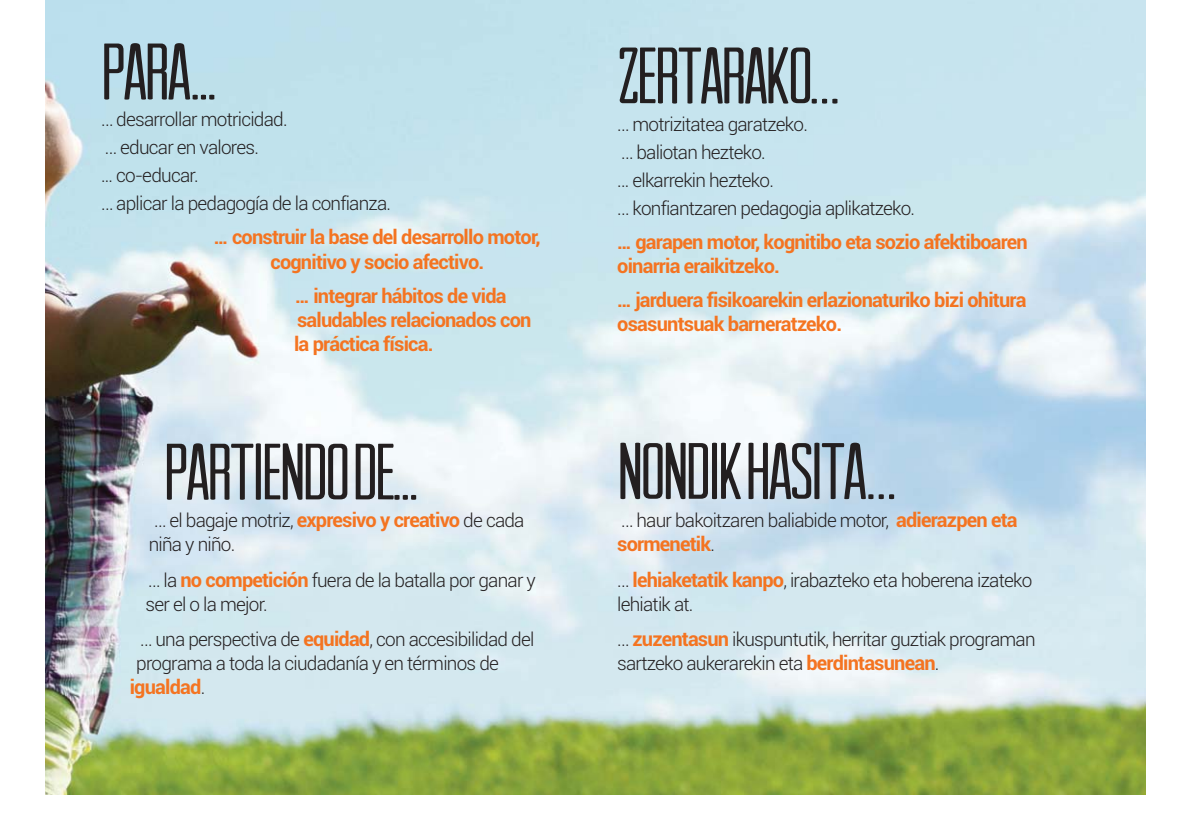
<style>
.page{position:relative;width:1191px;height:840px;background:#fff}
.page>*{position:absolute;margin:0;border:0;box-sizing:border-box;transform-origin:0 0}
.t1{font:80px "Arvil Sans";letter-spacing:-.04em;color:#231f20}
.t2{font:700 20px/24px "Roboto";letter-spacing:-.04em;color:#f47421}
.t3{font:300 19px/28px "Roboto";letter-spacing:-.04em;color:#231f20}
.s1{font-weight:700;font-size:20px;color:#f47421}
.s2{font-weight:300;font-size:19px;color:#231f20}
</style>
<div class="page">
<img style="left:45px;top:0;width:1100px;height:794px">
<h1 class="t1" style="left:101px;top:25px;width:116px">PARA...</h1>
<h1 class="t1" style="left:617px;top:29px;width:223px">ZerTARAKO…</h1>
<p class="t3" style="left:101px;top:107px;width:291px">… desarrollar motricidad.<br>… educar en valores.<br>... co-educar.<br>… aplicar la pedagogía de la confianza.</p>
<p class="t2" style="left:214px;top:227px;width:328px;text-align:center">… construir la base del desarrollo motor, cognitivo y socio afectivo.</p>
<p class="t2" style="left:294px;top:285px;width:239px">… integrar hábitos de vida saludables relacionados con la práctica física.</p>
<p class="t3" style="left:617px;top:111px;width:299px">… motrizitatea garatzeko.<br>… baliotan hezteko.<br>... elkarrekin hezteko.<br>… konfiantzaren pedagogia aplikatzeko.</p>
<p class="t2" style="left:617px;top:231px;width:412px">… garapen motor, kognitibo eta sozio afektiboaren oinarria eraikitzeko.</p>
<p class="t2" style="left:617px;top:289px;width:411px">… jarduera fisikoarekin erlazionaturiko bizi ohitura osasuntsuak barneratzeko.</p>
<h1 class="t1" style="left:164px;top:424px;width:256px">PARTIENDO DE...</h1>
<p class="t3" style="left:149px;top:509px;width:377px;line-height:24px">… el bagaje motriz, <span class="s1">expresivo y creativo</span> de cada niña y niño.</p>
<p class="t3" style="left:145px;top:569px;width:392px;line-height:24px">… la <span class="s1">no competición</span> fuera de la batalla por ganar y ser el o la mejor.</p>
<p class="t3" style="left:136px;top:628px;width:399px;line-height:24px">… una perspectiva de <span class="s1">equidad</span>, con accesibilidad del programa a toda la ciudadanía y en términos de</p>
<p class="t2" style="left:130px;top:676px;width:77px">igualdad<span class="s2">.</span></p>
<h1 class="t1" style="left:617px;top:424px;width:280px">NONDIK HASITA…</h1>
<p class="t3" style="left:621px;top:507px;width:398px">… haur bakoitzaren baliabide motor, <span class="s1">adierazpen eta</span></p>
<p class="t2" style="left:617px;top:533px;width:99px">sormenetik<span class="s2">.</span></p>
<p class="t3" style="left:617px;top:569px;width:416px;line-height:24px">… <span class="s1">lehiaketatik kanpo</span>, irabazteko eta hoberena izateko lehiatik at.</p>
<p class="t3" style="left:617px;top:628px;width:420px;line-height:24px">… <span class="s1">zuzentasun</span> ikuspuntutik, herritar guztiak programan sartzeko aukerarekin eta <span class="s1">berdintasunean</span>.</p>
</div>
